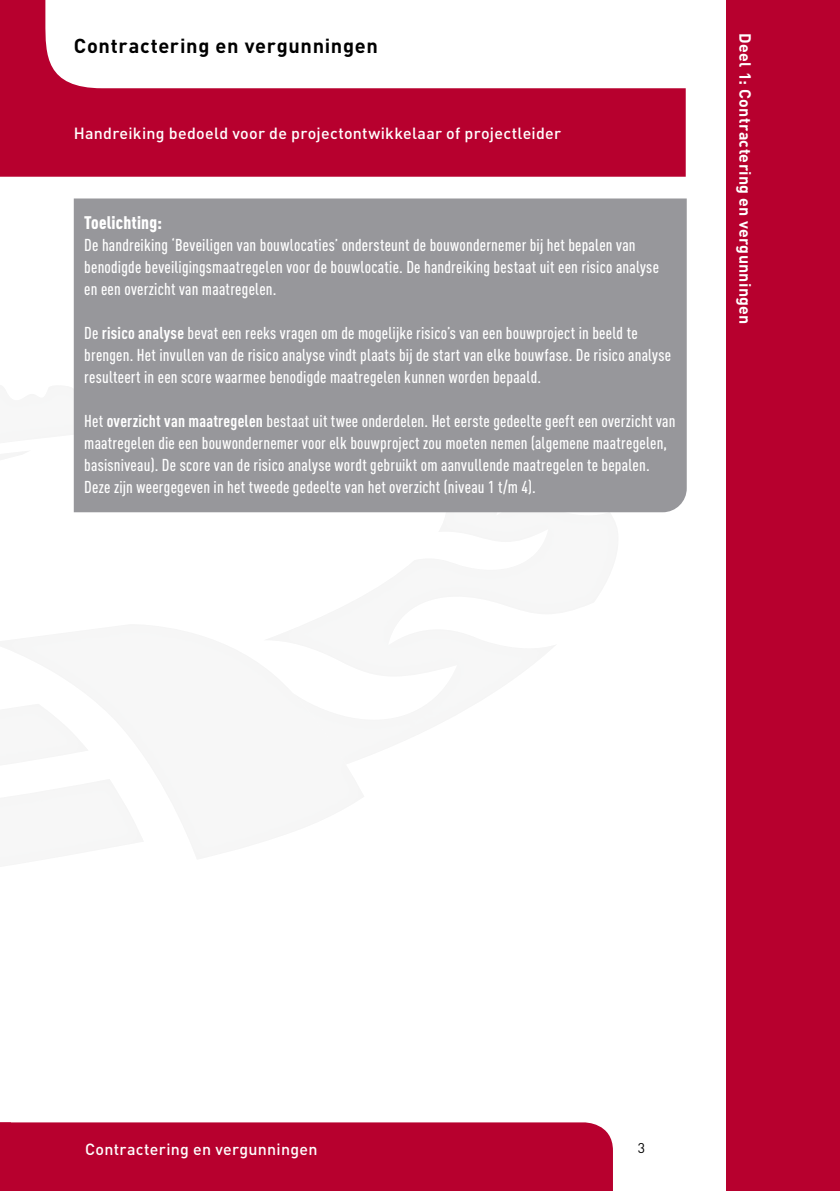
<style>
.page{position:relative;width:840px;height:1191px;background:#fff}
.page>*{position:absolute;margin:0;border:0;box-sizing:border-box;transform-origin:0 0}
.t1{font:700 20px "DIN";letter-spacing:.03em;color:#000}
.t2{font:900 18px "DIN Cond";letter-spacing:.01em;color:#fff}
.t3{font:500 17px/22px "DIN Cond";letter-spacing:.015em;color:#fff}
.t4{font:500 16px "DIN";letter-spacing:.015em;color:#fff}
.t5{font:700 16px "DIN";letter-spacing:.015em;color:#fff}
.t6{font:14px "DIN";color:#000}
.s1{font-weight:700}
</style>
<div class="page">
<div style="left:726px;top:0;width:113px;height:1191px;background:#b7002e"></div>
<div style="left:11px;top:1122px;width:601px;height:69px;background:#b7002e"></div>
<svg style="left:0;top:1122px;width:11px;height:69px"></svg>
<svg style="left:0;top:0;width:685px;height:177px;fill:#b7002e"></svg>
<div style="left:74px;top:198px;width:612px;height:314px;background:#97979b"></div>
<p class="t1" style="left:74px;top:32px;width:305px">Contractering en vergunningen</p>
<p class="t4" style="left:74px;top:123px;width:488px">Handreiking bedoeld voor de projectontwikkelaar of projectleider</p>
<p class="t2" style="left:84px;top:211px;width:79px">Toelichting:</p>
<p class="t3" style="left:84px;top:233px;width:576px">De handreiking ‘Beveiligen van bouwlocaties’ ondersteunt de bouwondernemer bij het bepalen van benodigde beveiligingsmaatregelen voor de bouwlocatie. De handreiking bestaat uit een risico analyse en een overzicht van maatregelen.</p>
<p class="t3" style="left:84px;top:321px;width:588px">De <span class="s1">risico analyse</span> bevat een reeks vragen om de mogelijke risico’s van een bouwproject in beeld te brengen. Het invullen van de risico analyse vindt plaats bij de start van elke bouwfase. De risico analyse resulteert in een score waarmee benodigde maatregelen kunnen worden bepaald.</p>
<p class="t3" style="left:84px;top:409px;width:592px">Het <span class="s1">overzicht van maatregelen</span> bestaat uit twee onderdelen. Het eerste gedeelte geeft een overzicht van maatregelen die een bouwondernemer voor elk bouwproject zou moeten nemen (algemene maatregelen, basisniveau). De score van de risico analyse wordt gebruikt om aanvullende maatregelen te bepalen.<br>Deze zijn weergegeven in het tweede gedeelte van het overzicht (niveau 1 t/m 4).</p>
<p class="t5" style="left:755px;top:33px;width:292px;rotate:90deg">Deel 1: Contractering en vergunningen</p>
<p class="t4" style="left:85px;top:1139px;width:234px">Contractering en vergunningen</p>
<p class="t6" style="left:637px;top:1139px;width:9px">3</p>
</div>
